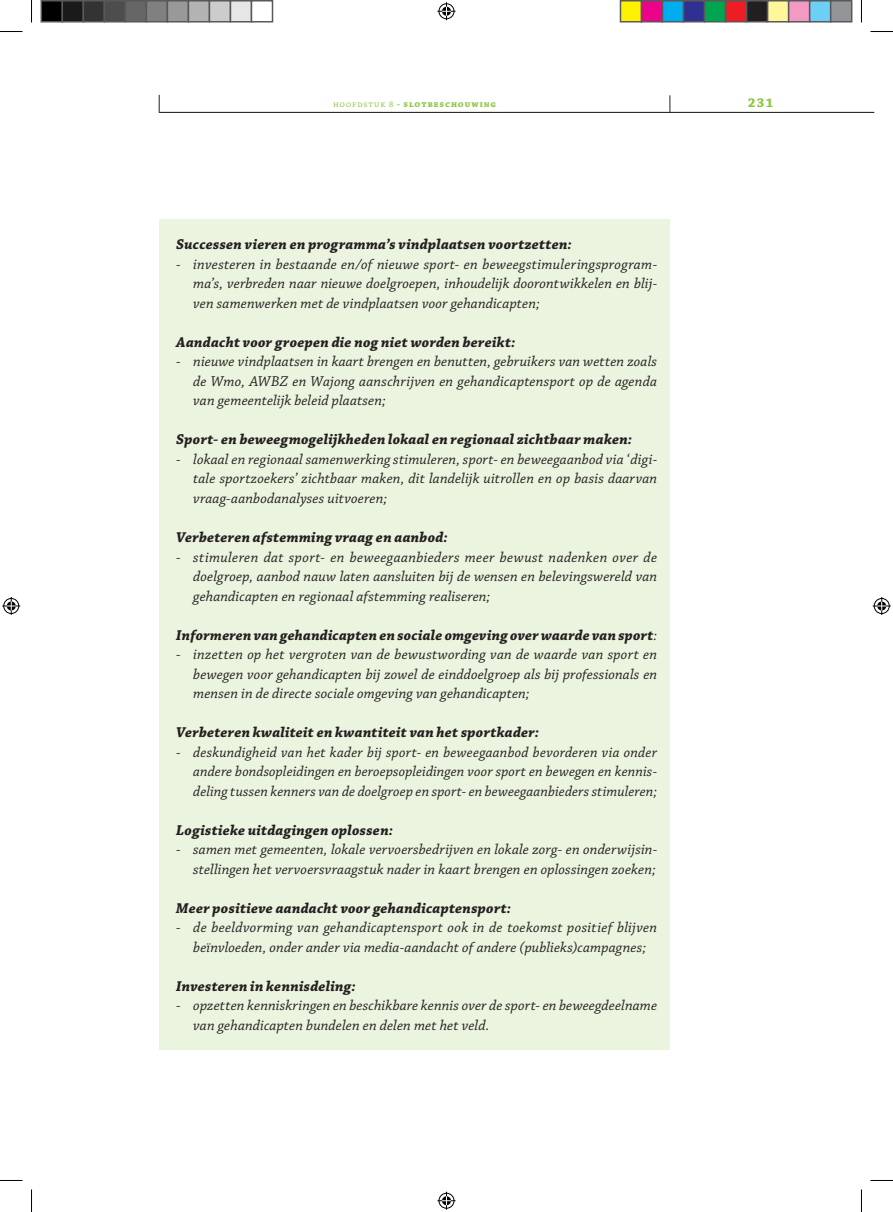
<style>
.page{position:relative;width:893px;height:1212px;background:#fff}
.page>*{position:absolute;margin:0;border:0;box-sizing:border-box;transform-origin:0 0}
.t1{font:italic 15px/19.5px "Chaparral Pro";letter-spacing:.01em;color:#231f20;text-align:justify}
.t2{font:italic 700 15px "Chaparral Pro";letter-spacing:.015em;color:#231f20}
.t3{font:700 13.5px "Chaparral Pro";color:#8bc63e}
.t4{font:700 9px "Chaparral Pro";letter-spacing:.105em;color:#8bc63e}
.s1{font-weight:400}
</style>
<div class="page">
<svg style="left:669px;top:95px;width:1px;height:17px"></svg>
<hr style="left:159px;top:112px;width:714px;height:1px;background:#231f20">
<svg style="left:159px;top:95px;width:1px;height:18px"></svg>
<div style="left:159px;top:219px;width:510px;height:830px;background:#ebf4de"></div>
<svg style="left:0;top:31px;width:22px;height:1px"></svg>
<svg style="left:870px;top:31px;width:22px;height:1px"></svg>
<svg style="left:31px;top:0;width:1px;height:22px"></svg>
<svg style="left:31px;top:1189px;width:1px;height:22px"></svg>
<svg style="left:437px;top:2px;width:18px;height:18px"></svg>
<svg style="left:437px;top:1191px;width:18px;height:18px"></svg>
<svg style="left:2px;top:597px;width:18px;height:18px"></svg>
<svg style="left:872px;top:597px;width:18px;height:18px"></svg>
<div style="left:41px;top:1px;width:21px;height:21px;background:#000"></div>
<div style="left:40px;top:0;width:23px;height:22px;border:2px solid #595959"></div>
<div style="left:62px;top:1px;width:21px;height:21px;background:#1a1a1a"></div>
<div style="left:62px;top:0;width:22px;height:22px;border:2px solid #595959"></div>
<div style="left:83px;top:1px;width:21px;height:21px;background:#333"></div>
<div style="left:82px;top:0;width:23px;height:22px;border:2px solid #595959"></div>
<div style="left:104px;top:1px;width:21px;height:21px;background:#4d4d4d"></div>
<div style="left:104px;top:0;width:22px;height:22px;border:2px solid #595959"></div>
<div style="left:125px;top:1px;width:21px;height:21px;background:#666"></div>
<div style="left:124px;top:0;width:23px;height:22px;border:2px solid #595959"></div>
<div style="left:146px;top:1px;width:21px;height:21px;background:#808080"></div>
<div style="left:146px;top:0;width:22px;height:22px;border:2px solid #595959"></div>
<div style="left:167px;top:1px;width:21px;height:21px;background:#999"></div>
<div style="left:166px;top:0;width:23px;height:22px;border:2px solid #595959"></div>
<div style="left:188px;top:1px;width:21px;height:21px;background:#b3b3b3"></div>
<div style="left:188px;top:0;width:22px;height:22px;border:2px solid #595959"></div>
<div style="left:209px;top:1px;width:21px;height:21px;background:#ccc"></div>
<div style="left:208px;top:0;width:23px;height:22px;border:2px solid #595959"></div>
<div style="left:230px;top:1px;width:21px;height:21px;background:#e6e6e6"></div>
<div style="left:230px;top:0;width:22px;height:22px;border:2px solid #595959"></div>
<div style="left:250px;top:0;width:23px;height:22px;border:2px solid #595959"></div>
<div style="left:620px;top:1px;width:21px;height:21px;background:#fff101"></div>
<div style="left:619px;top:0;width:23px;height:22px;border:2px solid #595959"></div>
<div style="left:641px;top:1px;width:21px;height:21px;background:#ed028c"></div>
<div style="left:640px;top:0;width:23px;height:22px;border:2px solid #595959"></div>
<div style="left:662px;top:1px;width:21px;height:21px;background:#00aeef"></div>
<div style="left:661px;top:0;width:23px;height:22px;border:2px solid #595959"></div>
<div style="left:683px;top:1px;width:21px;height:21px;background:#2e3092"></div>
<div style="left:682px;top:0;width:23px;height:22px;border:2px solid #595959"></div>
<div style="left:704px;top:1px;width:21px;height:21px;background:#00a54f"></div>
<div style="left:703px;top:0;width:23px;height:22px;border:2px solid #595959"></div>
<div style="left:725px;top:1px;width:21px;height:21px;background:#ee1d23"></div>
<div style="left:724px;top:0;width:23px;height:22px;border:2px solid #595959"></div>
<div style="left:746px;top:1px;width:21px;height:21px;background:#231f20"></div>
<div style="left:745px;top:0;width:23px;height:22px;border:2px solid #595959"></div>
<div style="left:767px;top:1px;width:21px;height:21px;background:#fff79a"></div>
<div style="left:766px;top:0;width:23px;height:22px;border:2px solid #595959"></div>
<div style="left:788px;top:1px;width:21px;height:21px;background:#f499c2"></div>
<div style="left:787px;top:0;width:23px;height:22px;border:2px solid #595959"></div>
<div style="left:809px;top:1px;width:21px;height:21px;background:#6bcff6"></div>
<div style="left:808px;top:0;width:23px;height:22px;border:2px solid #595959"></div>
<div style="left:830px;top:1px;width:21px;height:21px;background:#939598"></div>
<div style="left:829px;top:0;width:23px;height:22px;border:2px solid #595959"></div>
<p class="t4" style="left:333px;top:99px;width:164px"><span class="s1">hoofdstuk 8</span> - slotbeschouwing</p>
<p class="t3" style="left:747px;top:94px;width:27px">231</p>
<p class="t2" style="left:176px;top:236px;width:397px">Successen vieren en programma’s vindplaatsen voortzetten:</p>
<p class="t1" style="left:193px;top:255px;width:465px;text-indent:-17px">- investeren in bestaande en/of nieuwe sport- en beweegstimuleringsprogram&shy;ma’s, verbreden naar nieuwe doelgroepen, inhoudelijk doorontwikkelen en blij&shy;ven samenwerken met de vindplaatsen voor gehandicapten;</p>
<p class="t2" style="left:176px;top:333px;width:340px">Aandacht voor groepen die nog niet worden bereikt:</p>
<p class="t1" style="left:193px;top:352px;width:465px;text-indent:-17px">- nieuwe vindplaatsen in kaart brengen en benutten, gebruikers van wetten zoals de Wmo, AWBZ en Wajong aanschrijven en gehandicaptensport op de agenda van gemeentelijk beleid plaatsen;</p>
<p class="t2" style="left:176px;top:431px;width:457px">Sport- en beweegmogelijkheden lokaal en regionaal zichtbaar maken:</p>
<p class="t1" style="left:193px;top:450px;width:465px;text-indent:-17px">- lokaal en regionaal samenwerking stimuleren, sport- en beweegaanbod via ‘digi&shy;tale sportzoekers’ zichtbaar maken, dit landelijk uitrollen en op basis daarvan vraag-aanbodanalyses uitvoeren;</p>
<p class="t2" style="left:176px;top:528px;width:273px">Verbeteren afstemming vraag en aanbod:</p>
<p class="t1" style="left:193px;top:547px;width:465px;text-indent:-17px">- stimuleren dat sport- en beweegaanbieders meer bewust nadenken over de doelgroep, aanbod nauw laten aansluiten bij de wensen en belevingswereld van gehandicapten en regionaal afstemming realiseren;</p>
<p class="t2" style="left:176px;top:626px;width:482px">Informeren van gehandicapten en sociale omgeving over waarde van sport<span class="s1">:</span></p>
<p class="t1" style="left:193px;top:645px;width:465px;text-indent:-17px">- inzetten op het vergroten van de bewustwording van de waarde van sport en bewegen voor gehandicapten bij zowel de einddoelgroep als bij professionals en mensen in de directe sociale omgeving van gehandicapten;</p>
<p class="t2" style="left:176px;top:723px;width:364px">Verbeteren kwaliteit en kwantiteit van het sportkader:</p>
<p class="t1" style="left:193px;top:742px;width:465px;text-indent:-17px">- deskundigheid van het kader bij sport- en beweegaanbod bevorderen via onder andere bondsopleidingen en beroepsopleidingen voor sport en bewegen en kennis&shy;deling tussen kenners van de doelgroep en sport- en beweegaanbieders stimuleren;</p>
<p class="t2" style="left:176px;top:821px;width:218px">Logistieke uitdagingen oplossen:</p>
<p class="t1" style="left:176px;top:840px;width:482px;text-align:right">- samen met gemeenten, lokale vervoersbedrijven en lokale zorg- en onderwijsin&shy;stellingen het vervoersvraagstuk nader in kaart brengen en oplossingen zoeken;</p>
<p class="t2" style="left:176px;top:899px;width:336px">Meer positieve aandacht voor gehandicaptensport:</p>
<p class="t1" style="left:176px;top:918px;width:482px;text-align:center">- de beeldvorming van gehandicaptensport ook in de toekomst positief blijven beïnvloeden, onder ander via media-aandacht of andere (publieks)campagnes;</p>
<p class="t2" style="left:176px;top:977px;width:181px">Investeren in kennisdeling:</p>
<p class="t1" style="left:193px;top:996px;width:465px;text-indent:-17px">- opzetten kenniskringen en beschikbare kennis over de sport- en beweegdeelname van gehandicapten bundelen en delen met het veld.</p>
</div>
